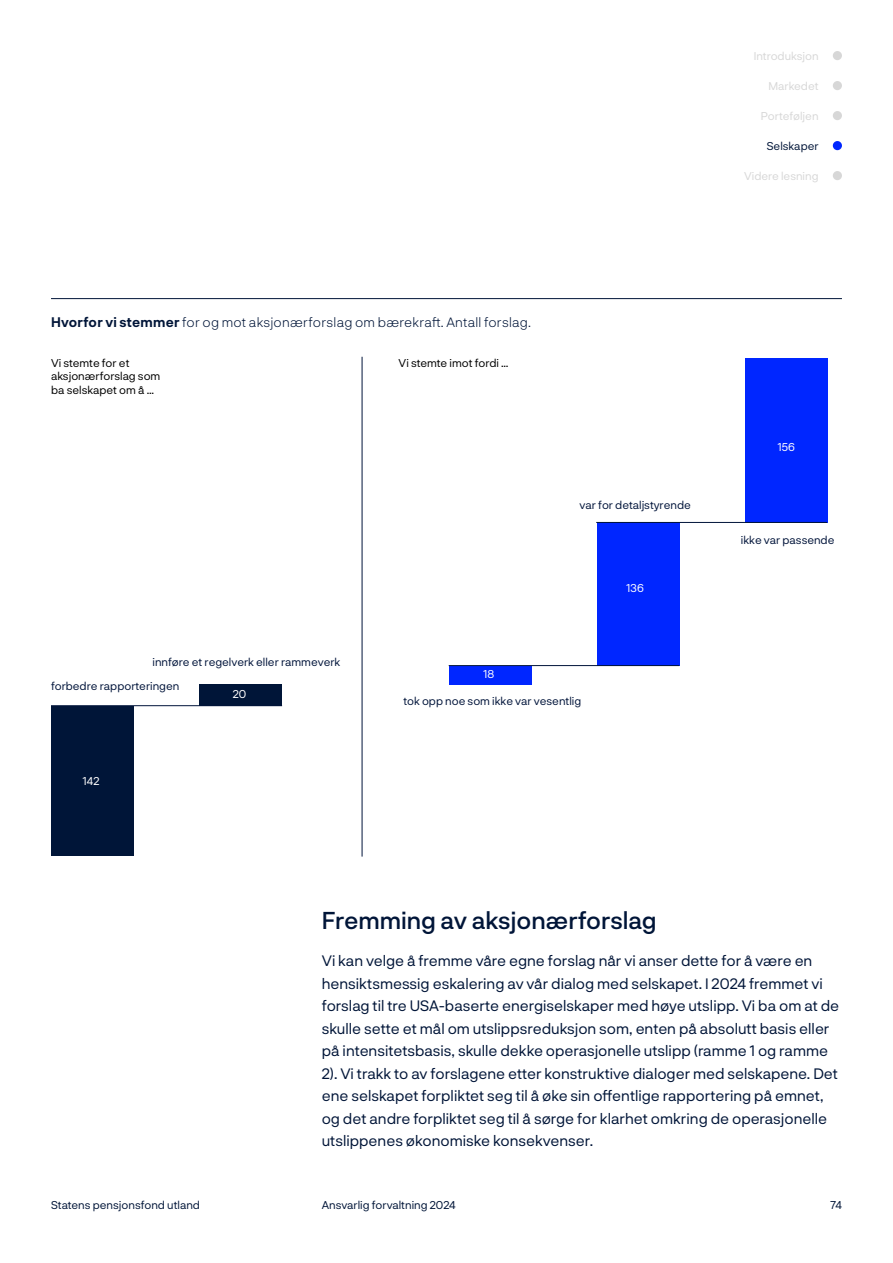
<style>
.page{position:relative;width:893px;height:1263px;background:#fff}
.page>*{position:absolute;margin:0;border:0;box-sizing:border-box;transform-origin:0 0}
.t1{font:500 24px "Norges Bank";color:#001538}
.Brødtekst{font:15px/22.5px "Norges Bank";color:#001538}
.Figur_-_finansielle_rapporter{font:300 13.5px "Norges Bank";letter-spacing:.015em;color:#001538}
.t2{font:11.25px "Norges Bank";color:#00143a}
.t3{font:11.25px/13.5px "Norges Bank";color:#000}
.t4{font:11.25px "Norges Bank";color:#001538}
.t5{font:11.25px "Norges Bank";color:#d7d7d7}
.t6{font:11.25px "Norges Bank";color:#fff}
.s1{font-weight:700}
</style>
<div class="page">
<hr style="left:51px;top:298px;width:791px;height:1px;background:#001538">
<div style="left:745px;top:358px;width:82px;height:165px;background:#0026ff"></div>
<div style="left:597px;top:523px;width:82px;height:143px;background:#0026ff"></div>
<div style="left:449px;top:666px;width:82px;height:19px;background:#0026ff"></div>
<div style="left:200px;top:685px;width:82px;height:21px;background:#001538"></div>
<div style="left:52px;top:706px;width:82px;height:149px;background:#001538"></div>
<hr style="left:51px;top:705px;width:231px;height:1px;background:#00143a">
<hr style="left:449px;top:665px;width:230px;height:1px;background:#00143a">
<hr style="left:596px;top:522px;width:231px;height:1px;background:#00143a">
<hr style="left:362px;top:357px;width:1px;height:499px;background:#00143a">
<div style="left:833px;top:51px;width:9px;height:9px;background:#d7d7d7;border-radius:50%"></div>
<div style="left:833px;top:81px;width:9px;height:9px;background:#d7d7d7;border-radius:50%"></div>
<div style="left:833px;top:111px;width:9px;height:9px;background:#d7d7d7;border-radius:50%"></div>
<div style="left:833px;top:141px;width:9px;height:9px;background:#0026ff;border-radius:50%"></div>
<div style="left:833px;top:171px;width:9px;height:9px;background:#d7d7d7;border-radius:50%"></div>
<p class="t5" style="left:754px;top:48px;width:66px">Introduksjon</p>
<p class="t5" style="left:768px;top:78px;width:52px">Markedet</p>
<p class="t5" style="left:761px;top:108px;width:59px">Porteføljen</p>
<p class="t4" style="left:767px;top:138px;width:53px">Selskaper</p>
<p class="t5" style="left:744px;top:168px;width:76px">Videre lesning</p>
<p class="Figur_-_finansielle_rapporter" style="left:51px;top:313px;width:482px"><span class="s1">Hvorfor vi stemmer</span> for og mot aksjonærforslag om bærekraft. Antall forslag.</p>
<p class="t3" style="left:51px;top:356px;width:111px">Vi stemte for et aksjonærforslag som ba selskapet om å …</p>
<p class="t3" style="left:399px;top:356px;width:111px">Vi stemte imot fordi …</p>
<p class="t2" style="left:152px;top:654px;width:189px">innføre et regelverk eller rammeverk</p>
<p class="t6" style="left:483px;top:666px;width:12px">18</p>
<p class="t2" style="left:580px;top:497px;width:113px">var for detaljstyrende</p>
<p class="t6" style="left:627px;top:580px;width:19px">136</p>
<p class="t2" style="left:51px;top:678px;width:130px">forbedre rapporteringen</p>
<p class="t6" style="left:83px;top:773px;width:18px">142</p>
<p class="t6" style="left:233px;top:686px;width:15px">20</p>
<p class="t2" style="left:403px;top:694px;width:179px">tok opp noe som ikke var vesentlig</p>
<p class="t6" style="left:778px;top:439px;width:18px">156</p>
<p class="t2" style="left:741px;top:532px;width:95px">ikke var passende</p>
<h3 class="t1" style="left:322px;top:903px;width:336px">Fremming av aksjonærforslag</h3>
<p class="Brødtekst" style="left:322px;top:949px;width:519px">Vi kan velge å fremme våre egne forslag når vi anser dette for å være en hensiktsmessig eskalering av vår dialog med selskapet. I 2024 fremmet vi forslag til tre USA-baserte energiselskaper med høye utslipp. Vi ba om at de skulle sette et mål om utslippsreduksjon som, enten på absolutt basis eller på intensitetsbasis, skulle dekke operasjonelle utslipp (ramme 1 og ramme 2). Vi trakk to av forslagene etter konstruktive dialoger med selskapene. Det ene selskapet forpliktet seg til å øke sin offentlige rapportering på emnet, og det andre forpliktet seg til å sørge for klarhet omkring de operasjonelle utslippenes økonomiske konsekvenser.</p>
<p class="t4" style="left:51px;top:1197px;width:151px">Statens pensjonsfond utland</p>
<p class="t4" style="left:322px;top:1197px;width:135px">Ansvarlig forvaltning 2024</p>
<p class="t4" style="left:831px;top:1197px;width:13px">74</p>
</div>
